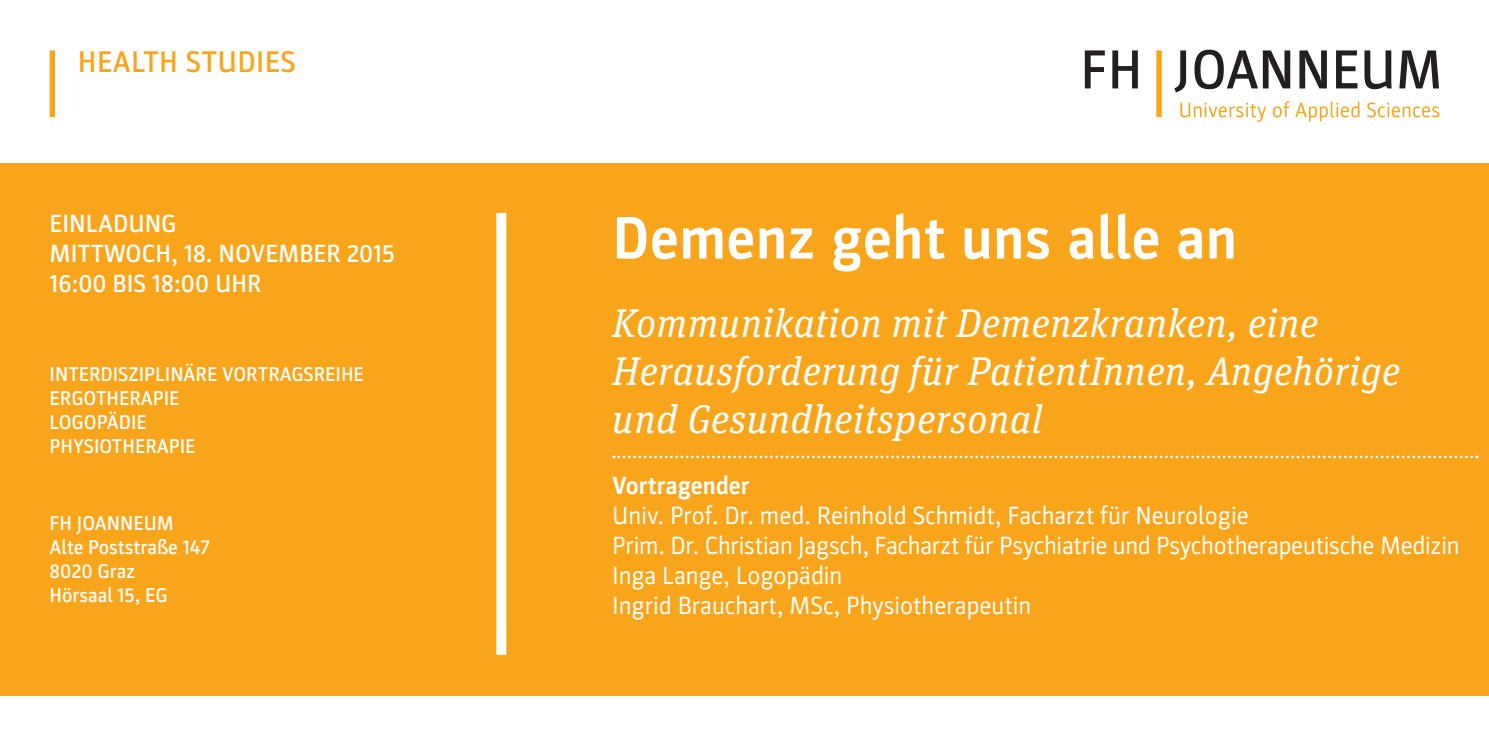
<style>
.page{position:relative;width:1489px;height:745px;background:#fff}
.page>*{position:absolute;margin:0;border:0;box-sizing:border-box;transform-origin:0 0}
.t1{font:700 60px "Parka";letter-spacing:.01em;color:#fff}
.t2{font:italic 40px/48px "Unit Slab OT";letter-spacing:.01em;color:#fff}
.t3{font:500 30px "Parka";letter-spacing:.01em;color:#f9a51b}
.t4{font:25px/30px "Parka";letter-spacing:-.005em;color:#fff}
.t5{font:500 25px/30px "Parka";color:#fff}
.t6{font:700 25px "Parka";color:#fff}
.t7{font:500 20px/24px "Parka";color:#fff}
</style>
<div class="page">
<div style="left:0;top:163px;width:1488px;height:531px;background:#f9a51b"></div>
<svg style="left:1180px;top:102px;width:85px;height:20px"></svg>
<svg style="left:1272px;top:101px;width:17px;height:16px"></svg>
<svg style="left:1295px;top:101px;width:64px;height:21px"></svg>
<svg style="left:1367px;top:102px;width:72px;height:15px"></svg>
<svg style="left:1084px;top:50px;width:20px;height:38px"></svg>
<svg style="left:1112px;top:50px;width:25px;height:38px"></svg>
<svg style="left:1156px;top:50px;width:5px;height:67px"></svg>
<svg style="left:1194px;top:50px;width:96px;height:39px"></svg>
<svg style="left:1299px;top:50px;width:27px;height:38px"></svg>
<svg style="left:1336px;top:50px;width:21px;height:38px"></svg>
<svg style="left:1364px;top:50px;width:27px;height:39px"></svg>
<svg style="left:1399px;top:50px;width:39px;height:38px"></svg>
<svg style="left:1174px;top:50px;width:11px;height:42px"></svg>
<svg style="left:50px;top:50px;width:5px;height:67px"></svg>
<div style="left:496px;top:213px;width:10px;height:441px;background:#fff"></div>
<svg style="left:613px;top:455px;width:864px;height:3px"></svg>
<p class="t3" style="left:78px;top:46px;width:219px">HEALTH STUDIES</p>
<p class="t5" style="left:50px;top:208px;width:347px">EINLADUNG<br>MITTWOCH, 18. NOVEMBER 2015<br>16:00 BIS 18:00 UHR</p>
<p class="t7" style="left:50px;top:361px;width:316px">INTERDISZIPLINÄRE VORTRAGSREIHE<br>ERGOTHERAPIE<br>LOGOPÄDIE<br>PHYSIOTHERAPIE</p>
<p class="t7" style="left:50px;top:510px;width:162px">FH JOANNEUM<br>Alte Poststraße 147<br>8020 Graz<br>Hörsaal 15, EG</p>
<h1 class="t1" style="left:612px;top:204px;width:626px">Demenz geht uns alle an</h1>
<h2 class="t2" style="left:612px;top:298px;width:789px">Kommunikation mit Demenzkranken, eine<br>Herausforderung für PatientInnen, Angehörige und Gesundheitspersonal</h2>
<p class="t6" style="left:612px;top:471px;width:139px">Vortragender</p>
<p class="t4" style="left:612px;top:500px;width:848px">Univ. Prof. Dr. med. Reinhold Schmidt, Facharzt für Neurologie<br>Prim. Dr. Christian Jagsch, Facharzt für Psychiatrie und Psychotherapeutische Medizin Inga Lange, Logopädin<br>Ingrid Brauchart, MSc, Physiotherapeutin</p>
</div>
